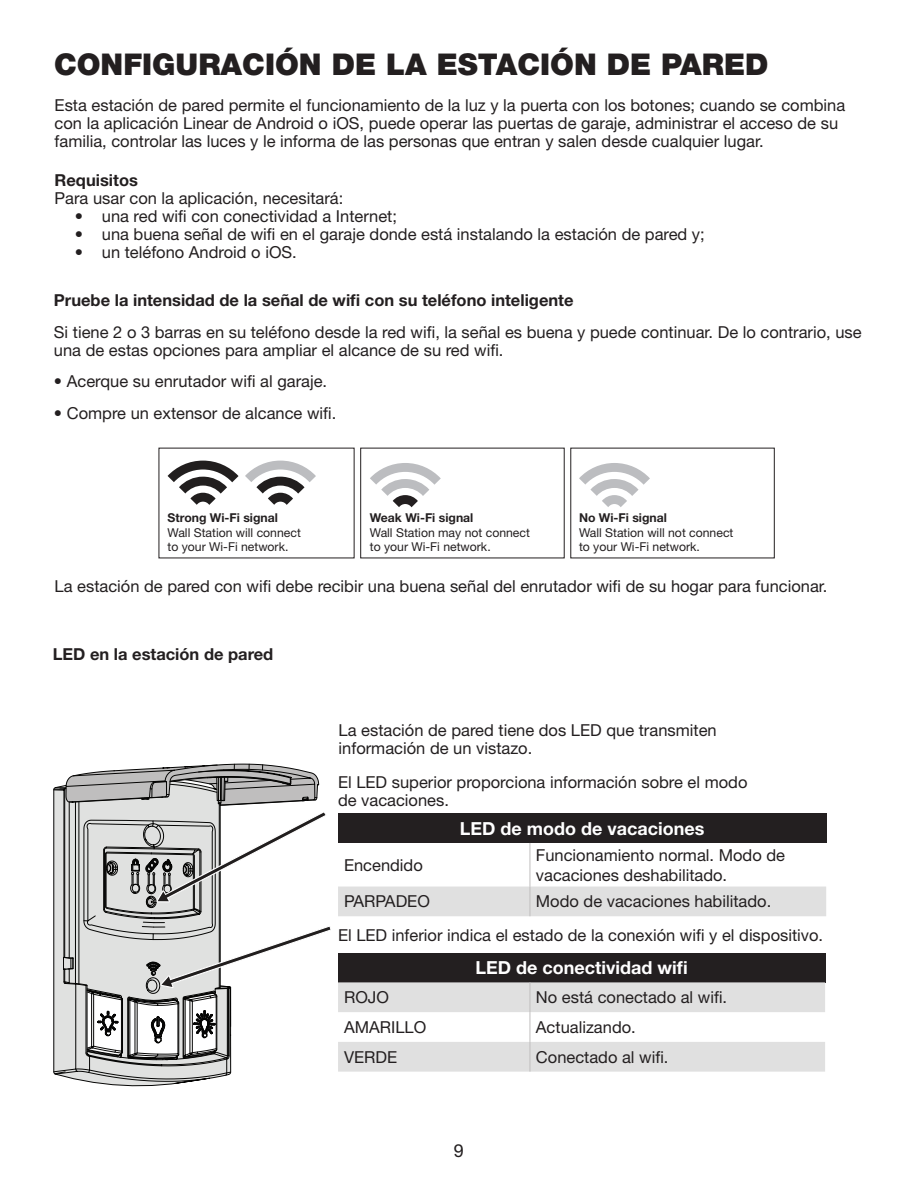
<style>
.page{position:relative;width:918px;height:1188px;background:#fff}
.page>*{position:absolute;margin:0;border:0;box-sizing:border-box;transform-origin:0 0}
.t1{font:900 30px "Helvetica Neue LT Std";color:#231f20}
.t2{font:700 18px "Helvetica Neue LT Std";color:#fff}
.t3{font:18px "Helvetica Neue LT Std";color:#231f20}
.t4{font:16.5px/18px "Helvetica Neue LT Std";color:#231f20}
.t5{font:700 16.5px "Helvetica Neue LT Std";color:#231f20}
.t6{font:12.3px/14.7px "Helvetica Neue LT Std";color:#231f20}
.t7{font:700 12.3px "Helvetica Neue LT Std";color:#231f20}
</style>
<div class="page">
<svg style="left:168px;top:461px;width:71px;height:44px"></svg>
<svg style="left:245px;top:461px;width:71px;height:44px"></svg>
<svg style="left:370px;top:463px;width:71px;height:44px"></svg>
<svg style="left:579px;top:463px;width:71px;height:44px"></svg>
<div style="left:338px;top:813px;width:488px;height:30px;background:#231f20"></div>
<hr style="left:530px;top:843px;width:1px;height:44px;background:#c0bfbf">
<div style="left:338px;top:887px;width:488px;height:29px;background:#e0e0e0"></div>
<div style="left:338px;top:953px;width:487px;height:29px;background:#231f20"></div>
<svg style="left:338px;top:982px;width:487px;height:90px;fill:#e0e0e0"></svg>
<hr style="left:530px;top:982px;width:1px;height:30px;background:#c0bfbf">
<hr style="left:530px;top:1012px;width:1px;height:30px;background:#c0bfbf">
<hr style="left:530px;top:1042px;width:1px;height:30px;background:#c0bfbf">
<svg style="left:53px;top:763px;width:278px;height:323px"></svg>
<h1 class="t1" style="left:54px;top:47px;width:716px">CONFIGURACIÓN DE LA ESTACIÓN DE PARED</h1>
<p class="t4" style="left:55px;top:96px;width:792px">Esta estación de pared permite el funcionamiento de la luz y la puerta con los botones; cuando se combina con la aplicación Linear de Android o iOS, puede operar las puertas de garaje, administrar el acceso de su familia, controlar las luces y le informa de las personas que entran y salen desde cualquier lugar.</p>
<p class="t5" style="left:55px;top:170px;width:85px">Requisitos</p>
<p class="t4" style="left:55px;top:189px;width:290px">Para usar con la aplicación, necesitará:</p>
<p class="t4" style="left:75px;top:207px;width:324px">• una red wifi con conectividad a Internet;</p>
<p class="t4" style="left:75px;top:225px;width:631px">• una buena señal de wifi en el garaje donde está instalando la estación de pared y;</p>
<p class="t4" style="left:75px;top:243px;width:223px">• un teléfono Android o iOS.</p>
<p class="t5" style="left:54px;top:290px;width:521px">Pruebe la intensidad de la señal de wifi con su teléfono inteligente</p>
<p class="t4" style="left:54px;top:323px;width:809px">Si tiene 2 o 3 barras en su teléfono desde la red wifi, la señal es buena y puede continuar. De lo contrario, use una de estas opciones para ampliar el alcance de su red wifi.</p>
<p class="t4" style="left:54px;top:372px;width:275px">• Acerque su enrutador wifi al garaje.</p>
<p class="t4" style="left:54px;top:404px;width:284px">• Compre un extensor de alcance wifi.</p>
<p class="t7" style="left:168px;top:510px;width:112px">Strong Wi-Fi signal</p>
<p class="t6" style="left:168px;top:525px;width:135px">Wall Station will connect to your Wi-Fi network.</p>
<p class="t7" style="left:579px;top:510px;width:90px">No Wi-Fi signal</p>
<p class="t6" style="left:579px;top:525px;width:156px">Wall Station will not connect to your Wi-Fi network.</p>
<p class="t4" style="left:55px;top:577px;width:774px">La estación de pared con wifi debe recibir una buena señal del enrutador wifi de su hogar para funcionar.</p>
<p class="t7" style="left:370px;top:510px;width:105px">Weak Wi-Fi signal</p>
<p class="t6" style="left:370px;top:525px;width:162px">Wall Station may not connect to your Wi-Fi network.</p>
<p class="t5" style="left:53px;top:644px;width:222px">LED en la estación de pared</p>
<p class="t4" style="left:339px;top:721px;width:380px">La estación de pared tiene dos LED que transmiten información de un vistazo.</p>
<p class="t4" style="left:338px;top:773px;width:411px">El LED superior proporciona información sobre el modo de vacaciones.</p>
<p class="t2" style="left:460px;top:817px;width:246px">LED de modo de vacaciones</p>
<p class="t4" style="left:344px;top:856px;width:80px">Encendido</p>
<p class="t4" style="left:536px;top:845px;width:251px;line-height:19.8px">Funcionamiento normal. Modo de vacaciones deshabilitado.</p>
<p class="t4" style="left:344px;top:892px;width:87px">PARPADEO</p>
<p class="t4" style="left:536px;top:892px;width:237px">Modo de vacaciones habilitado.</p>
<p class="t4" style="left:338px;top:926px;width:487px">El LED inferior indica el estado de la conexión wifi y el dispositivo.</p>
<p class="t2" style="left:475px;top:956px;width:214px">LED de conectividad wifi</p>
<p class="t4" style="left:344px;top:988px;width:46px">ROJO</p>
<p class="t4" style="left:536px;top:988px;width:193px">No está conectado al wifi.</p>
<p class="t4" style="left:344px;top:1018px;width:84px">AMARILLO</p>
<p class="t4" style="left:536px;top:1018px;width:101px">Actualizando.</p>
<p class="t4" style="left:344px;top:1048px;width:55px">VERDE</p>
<p class="t4" style="left:536px;top:1048px;width:134px">Conectado al wifi.</p>
<p class="t3" style="left:454px;top:1140px;width:12px">9</p>
</div>
